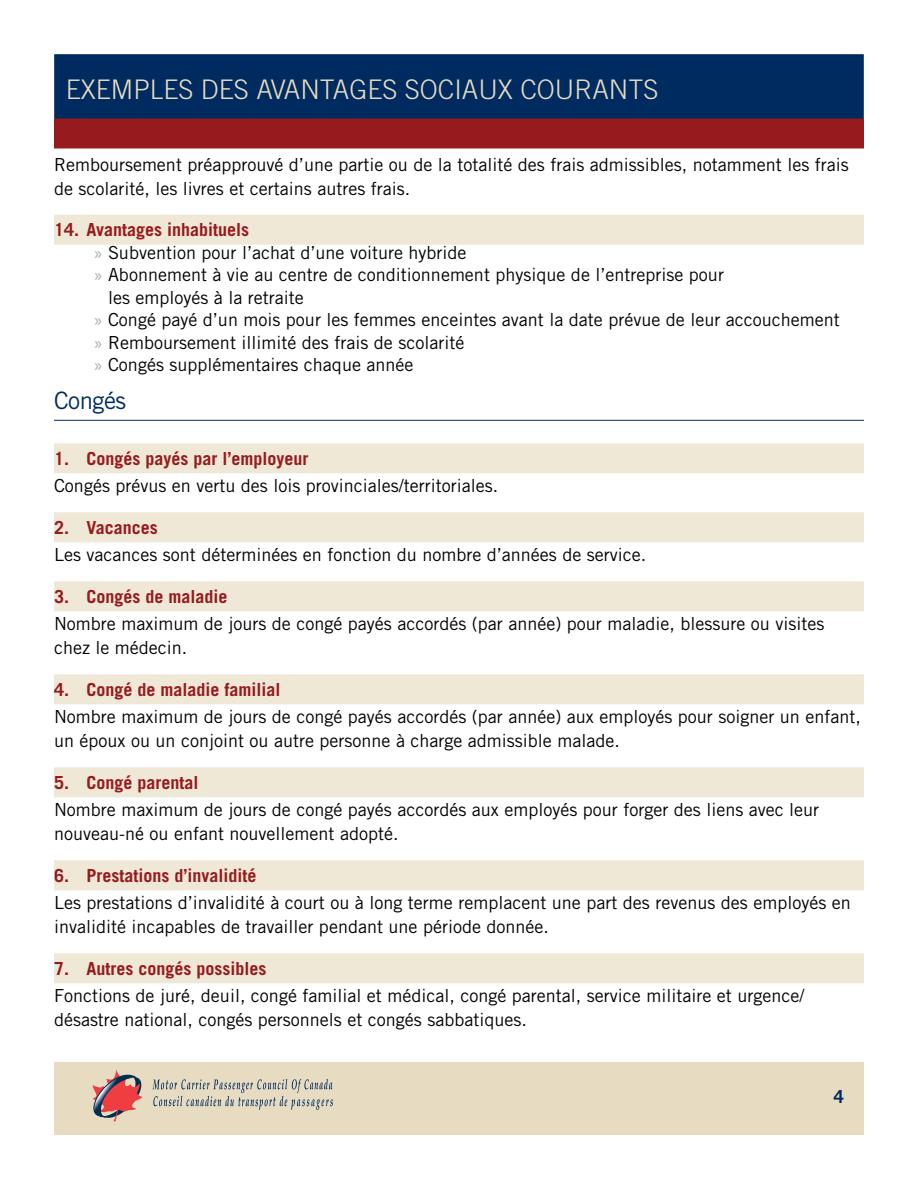
<style>
.page{position:relative;width:918px;height:1188px;background:#fff}
.page>*{position:absolute;margin:0;border:0;box-sizing:border-box;transform-origin:0 0}
.t1{font:300 27px "Trade Gothic";color:#e7dcc1}
.t2{font:24px "Trade Gothic";letter-spacing:-.02em;color:#002b60}
.t3{font:18px/24px "Trade Gothic";color:#000}
.t4{font:700 18px "Trade Gothic";color:#971b1e}
.t5{font:700 18px "Trade Gothic";color:#002b60}
.s1{font-family:"Myriad Pro";color:#a7a9ac}
</style>
<div class="page">
<div style="left:54px;top:1062px;width:810px;height:73px;background:#e7dcc1"></div>
<svg style="left:153px;top:1079px;width:180px;height:31px"></svg>
<svg style="left:92px;top:1069px;width:51px;height:53px"></svg>
<div style="left:54px;top:54px;width:810px;height:73px;background:#002b60;border:1px solid #002b60"></div>
<div style="left:54px;top:118px;width:810px;height:30px;background:#971b1e"></div>
<div style="left:54px;top:215px;width:810px;height:30px;background:#efe8d7"></div>
<hr style="left:54px;top:420px;width:810px;height:1px;background:#002b60">
<div style="left:54px;top:443px;width:810px;height:30px;background:#efe8d7"></div>
<div style="left:54px;top:512px;width:810px;height:30px;background:#efe8d7"></div>
<div style="left:54px;top:581px;width:810px;height:30px;background:#efe8d7"></div>
<div style="left:54px;top:674px;width:810px;height:30px;background:#efe8d7"></div>
<div style="left:54px;top:767px;width:810px;height:30px;background:#efe8d7"></div>
<div style="left:54px;top:860px;width:810px;height:30px;background:#efe8d7"></div>
<div style="left:54px;top:953px;width:810px;height:30px;background:#efe8d7"></div>
<h1 class="t1" style="left:66px;top:74px;width:594px">EXEMPLES DES AVANTAGES SOCIAUX COURANTS</h1>
<p class="t3" style="left:54px;top:152px;width:796px">Remboursement préapprouvé d’une partie ou de la totalité des frais admissibles, notamment les frais de scolarité, les livres et certains autres frais.</p>
<p class="t4" style="left:54px;top:219px;width:197px">14. Avantages inhabituels</p>
<p class="t3" style="left:94px;top:240px;width:374px"><span class="s1">»</span> Subvention pour l’achat d’une voiture hybride</p>
<p class="t3" style="left:94px;top:263px;width:631px"><span class="s1">»</span> Abonnement à vie au centre de conditionnement physique de l’entreprise pour</p>
<p class="t3" style="left:108px;top:285px;width:197px">les employés à la retraite</p>
<p class="t3" style="left:94px;top:308px;width:747px"><span class="s1">»</span> Congé payé d’un mois pour les femmes enceintes avant la date prévue de leur accouchement</p>
<p class="t3" style="left:94px;top:330px;width:371px"><span class="s1">»</span> Remboursement illimité des frais de scolarité</p>
<p class="t3" style="left:94px;top:353px;width:321px"><span class="s1">»</span> Congés supplémentaires chaque année</p>
<h2 class="t2" style="left:54px;top:386px;width:74px">Congés</h2>
<p class="t4" style="left:54px;top:447px;width:256px">1. Congés payés par l’employeur</p>
<p class="t3" style="left:54px;top:474px;width:446px">Congés prévus en vertu des lois provinciales/territoriales.</p>
<p class="t4" style="left:54px;top:516px;width:105px">2. Vacances</p>
<p class="t3" style="left:54px;top:543px;width:594px">Les vacances sont déterminées en fonction du nombre d’années de service.</p>
<p class="t4" style="left:54px;top:585px;width:175px">3. Congés de maladie</p>
<p class="t3" style="left:54px;top:612px;width:772px">Nombre maximum de jours de congé payés accordés (par année) pour maladie, blessure ou visites chez le médecin.</p>
<p class="t4" style="left:54px;top:678px;width:228px">4. Congé de maladie familial</p>
<p class="t3" style="left:54px;top:705px;width:808px">Nombre maximum de jours de congé payés accordés (par année) aux employés pour soigner un enfant, un époux ou un conjoint ou autre personne à charge admissible malade.</p>
<p class="t4" style="left:54px;top:771px;width:146px">5. Congé parental</p>
<p class="t3" style="left:54px;top:798px;width:767px">Nombre maximum de jours de congé payés accordés aux employés pour forger des liens avec leur nouveau-né ou enfant nouvellement adopté.</p>
<p class="t4" style="left:54px;top:864px;width:204px">6. Prestations d’invalidité</p>
<p class="t3" style="left:54px;top:890px;width:798px">Les prestations d’invalidité à court ou à long terme remplacent une part des revenus des employés en invalidité incapables de travailler pendant une période donnée.</p>
<p class="t4" style="left:54px;top:957px;width:214px">7. Autres congés possibles</p>
<p class="t3" style="left:54px;top:983px;width:752px">Fonctions de juré, deuil, congé familial et médical, congé parental, service militaire et urgence/ désastre national, congés personnels et congés sabbatiques.</p>
<p class="t5" style="left:834px;top:1086px;width:12px">4</p>
</div>
